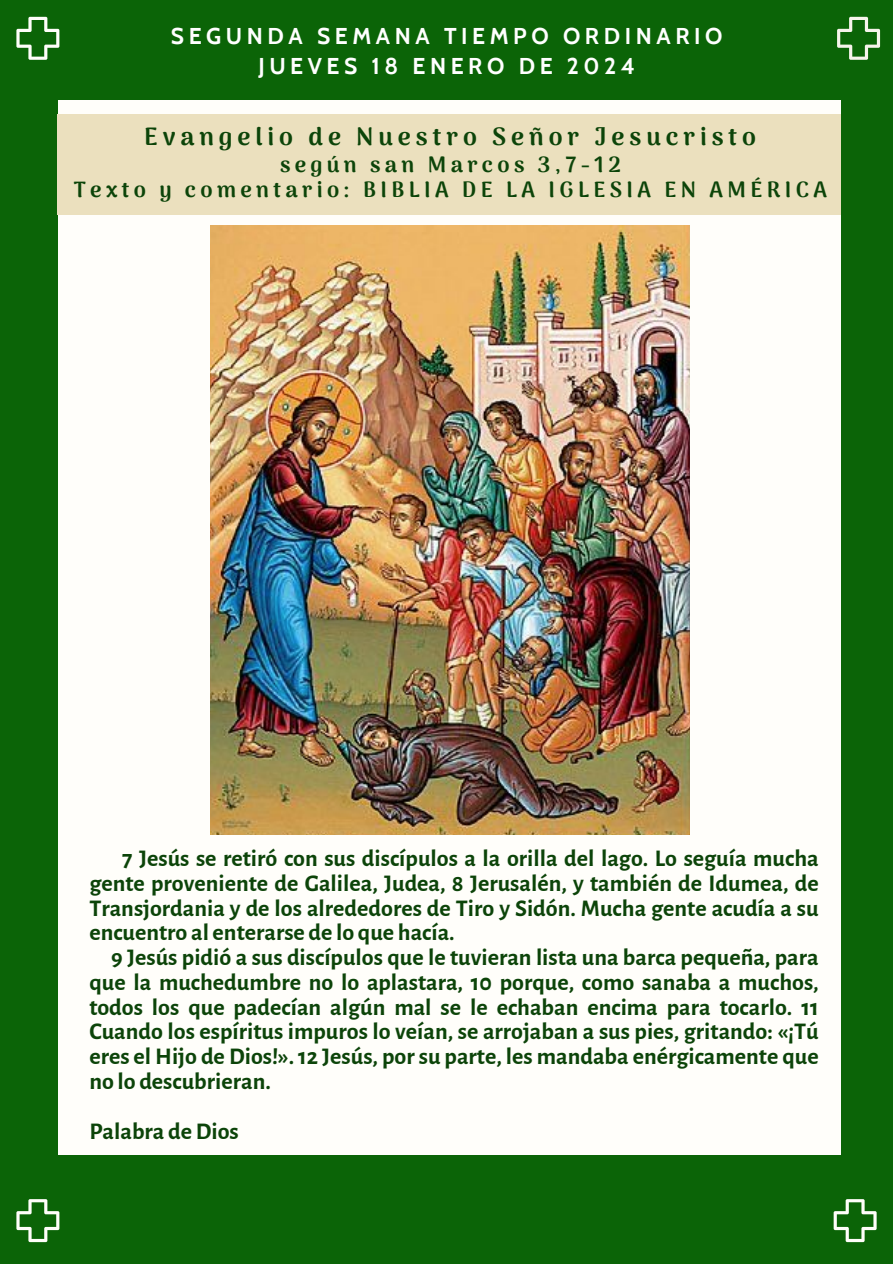
<style>
.page{position:relative;width:893px;height:1264px;background:#fff}
.page>*{position:absolute;margin:0;border:0;box-sizing:border-box;transform-origin:0 0}
.t1{font:900 24.75px "Arima Madurai";letter-spacing:.2em;color:#0c4409}
.t2{font:700 24px/24.8px "Alegreya Sans";color:#0c4409;text-align:justify}
.t3{font:700 22.8px "Cabin";letter-spacing:.2em;color:#fff}
.t4{font:900 21.75px "Arima Madurai";letter-spacing:.2em;color:#0c4409}
</style>
<div class="page">
<div style="left:0;top:0;width:892px;height:1263px;background:#0b6407"></div>
<div style="left:58px;top:100px;width:782px;height:1055px;background:#fffefa"></div>
<div style="left:57px;top:114px;width:783px;height:101px;background:#ebe0be"></div>
<svg style="left:16px;top:17px;width:43px;height:43px"></svg>
<svg style="left:833px;top:1199px;width:43px;height:43px"></svg>
<svg style="left:16px;top:1199px;width:43px;height:43px"></svg>
<svg style="left:837px;top:17px;width:43px;height:43px"></svg>
<img style="left:211px;top:226px;width:478px;height:608px">
<p class="t3" style="left:171px;top:21px;width:553px">SEGUNDA SEMANA TIEMPO ORDINARIO</p>
<p class="t3" style="left:258px;top:52px;width:378px">JUEVES 18 ENERO DE 2024</p>
<p class="t1" style="left:144px;top:122px;width:613px">Evangelio de Nuestro Señor Jesucristo</p>
<p class="t4" style="left:280px;top:152px;width:342px">según san Marcos 3,7-12</p>
<p class="t4" style="left:74px;top:176px;width:754px">Texto y comentario: BIBLIA DE LA IGLESIA EN AMÉRICA</p>
<p class="t2" style="left:89px;top:846px;width:730px;text-indent:33px">7 Jesús se retiró con sus discípulos a la orilla del lago. Lo seguía mucha gente proveniente de Galilea, Judea, 8 Jerusalén, y también de Idumea, de Transjordania y de los alrededores de Tiro y Sidón. Mucha gente acudía a su encuentro al enterarse de lo que hacía.</p>
<p class="t2" style="left:89px;top:945px;width:730px;text-indent:22px">9 Jesús pidió a sus discípulos que le tuvieran lista una barca pequeña, para que la muchedumbre no lo aplastara, 10 porque, como sanaba a muchos, todos los que padecían algún mal se le echaban encima para tocarlo. 11<br>Cuando los espíritus impuros lo veían, se arrojaban a sus pies, gritando: «¡Tú eres el Hijo de Dios!». 12 Jesús, por su parte, les mandaba enérgicamente que no lo descubrieran.</p>
<p class="t2" style="left:89px;top:1118px;width:151px">Palabra deDios</p>
</div>
